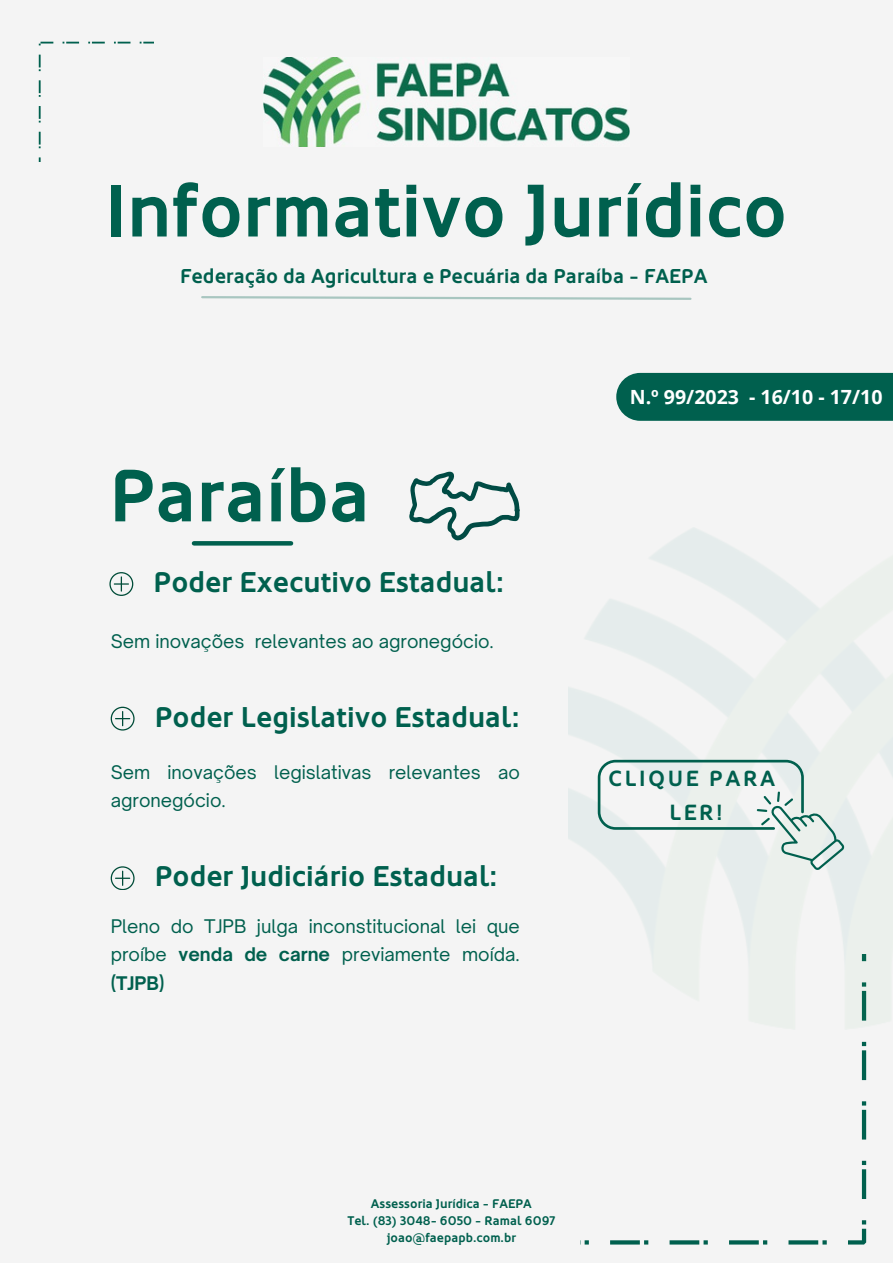
<style>
.page{position:relative;width:893px;height:1264px;background:#fff}
.page>*{position:absolute;margin:0;border:0;box-sizing:border-box;transform-origin:0 0}
.t1{font:700 73.95px "Oblik";color:#00604e}
.t2{font:700 73.65px "Oblik";color:#00604e}
.t3{font:700 28.5px "Oblik";color:#00604e}
.t4{font:700 21.9px "Oblik";letter-spacing:.115em;color:#00604e}
.t5{font:700 19.95px "Oblik";color:#00604e}
.t6{font:700 19.5px "Open Sans";color:#fff}
.t7{font:18px/28px "Open Sauce One";color:#00604e;text-align:justify}
.t8{font:700 12.45px "Oblik";color:#00604e}
.s1{font-weight:700}
</style>
<div class="page">
<div style="left:0;top:0;width:892px;height:1262px;background:#f4f4f4"></div>
<svg style="left:194px;top:541px;width:97px;height:4px"></svg>
<svg style="left:409px;top:471px;width:110px;height:69px"></svg>
<svg style="left:584px;top:1041px;width:282px;height:203px"></svg>
<svg style="left:201px;top:296px;width:491px;height:4px"></svg>
<img style="left:264px;top:57px;width:365px;height:89px">
<svg style="left:39px;top:42px;width:114px;height:120px"></svg>
<img style="left:569px;top:528px;width:323px;height:493px">
<svg style="left:597px;top:759px;width:247px;height:111px"></svg>
<svg style="left:109px;top:572px;width:24px;height:23px"></svg>
<svg style="left:111px;top:706px;width:23px;height:24px"></svg>
<svg style="left:111px;top:866px;width:23px;height:23px"></svg>
<div style="left:616px;top:373px;width:276px;height:48px;background:#00604e"></div>
<p class="t1" style="left:105px;top:169px;width:683px">Informativo Jurídico</p>
<p class="t5" style="left:180px;top:264px;width:529px">Federação da Agricultura e Pecuária da Paraíba - FAEPA</p>
<p class="t2" style="left:109px;top:454px;width:262px">Paraíba</p>
<p class="t3" style="left:153px;top:566px;width:352px">Poder Executivo Estadual:</p>
<p class="t7" style="left:111px;top:627px;width:384px">Sem inovações relevantes ao agronegócio.</p>
<p class="t3" style="left:155px;top:700px;width:366px">Poder Legislativo Estadual:</p>
<p class="t7" style="left:111px;top:758px;width:410px">Sem inovações legislativas relevantes ao agronegócio.</p>
<p class="t3" style="left:155px;top:860px;width:344px">Poder Judiciário Estadual:</p>
<p class="t7" style="left:111px;top:912px;width:410px">Pleno do TJPB julga inconstitucional lei que proíbe <span class="s1">venda de carne</span> previamente moída. <span class="s1">(TJPB)</span></p>
<p class="t6" style="left:629px;top:383px;width:254px">N.º 99/2023 - 16/10 - 17/10</p>
<p class="t4" style="left:608px;top:766px;width:169px">CLIQUE PARA</p>
<p class="t4" style="left:669px;top:800px;width:54px">LER!</p>
<p class="t8" style="left:371px;top:1196px;width:162px">Assessoria Jurídica - FAEPA</p>
<p class="t8" style="left:347px;top:1213px;width:209px">Tel. (83) 3048- 6050 - Ramal 6097</p>
<p class="t8" style="left:386px;top:1230px;width:131px">joao@faepapb.com.br</p>
</div>
